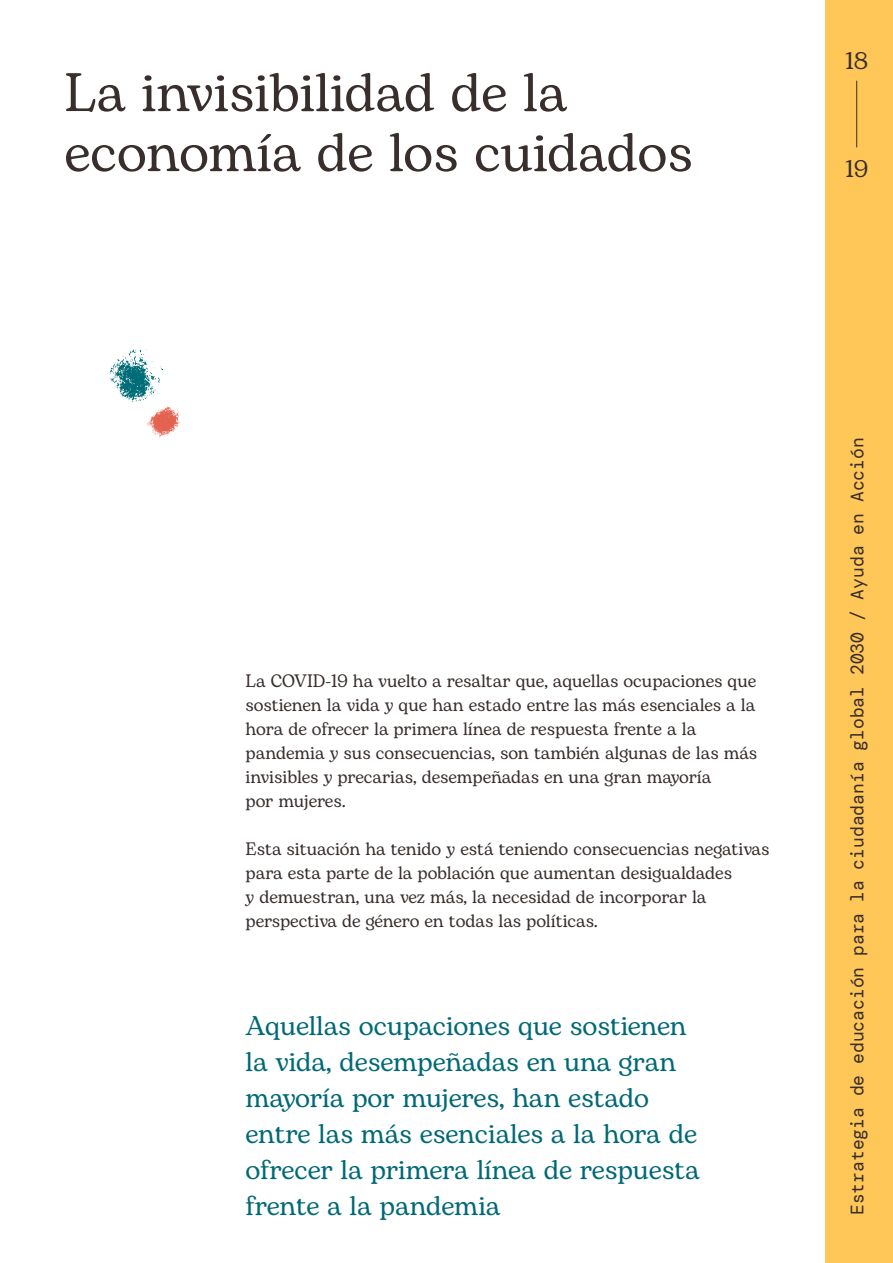
<style>
.page{position:relative;width:893px;height:1263px;background:#fff}
.page>*{position:absolute;margin:0;border:0;box-sizing:border-box;transform-origin:0 0}
.print_h3{font:54px/60px "Bogart";color:#382e2c}
.print_h6{font:27px/36px "Bogart";color:#006975}
.t1{font:24px "Bogart";color:#382e2c}
.t2{font:18px/24px "Bogart";color:#382e2c}
.t3{font:18px "DM Mono";color:#382e2c}
</style>
<div class="page">
<div style="left:825px;top:0;width:68px;height:1263px;background:#ffc658"></div>
<img style="left:110px;top:346px;width:54px;height:57px">
<img style="left:147px;top:405px;width:33px;height:32px">
<hr style="left:856px;top:81px;width:1px;height:66px;background:#382e2c">
<p class="print_h3" style="left:64px;top:63px;width:630px">La invisibilidad de la economía de los cuidados</p>
<h3 class="t1" style="left:845px;top:44px;width:24px">18</h3>
<h3 class="t1" style="left:845px;top:152px;width:24px">19</h3>
<p class="t2" style="left:246px;top:669px;width:512px">La COVID-19 ha vuelto a resaltar que, aquellas ocupaciones que sostienen la vida y que han estado entre las más esenciales a la</p>
<p class="t2" style="left:246px;top:717px;width:513px">hora de ofrecer la primera línea de respuesta frente a la pandemia y sus consecuencias, son también algunas de las más invisibles y precarias, desempeñadas en una gran mayoría</p>
<p class="t2" style="left:246px;top:789px;width:102px">por mujeres.</p>
<p class="t2" style="left:246px;top:837px;width:525px">Esta situación ha tenido y está teniendo consecuencias negativas para esta parte de la población que aumentan desigualdades<br>y demuestran, una vez más, la necesidad de incorporar la perspectiva de género en todas las políticas.</p>
<p class="print_h6" style="left:246px;top:1008px;width:456px">Aquellas ocupaciones que sostienen la vida, desempeñadas en una gran mayoría por mujeres, han estado entre las más esenciales a la hora de ofrecer la primera línea de respuesta frente a la pandemia</p>
<p class="t3" style="left:846px;top:1215px;width:779px;rotate:-90deg">Estrategia de educación para la ciudadanía global 2030 / Ayuda en Acción</p>
</div>
